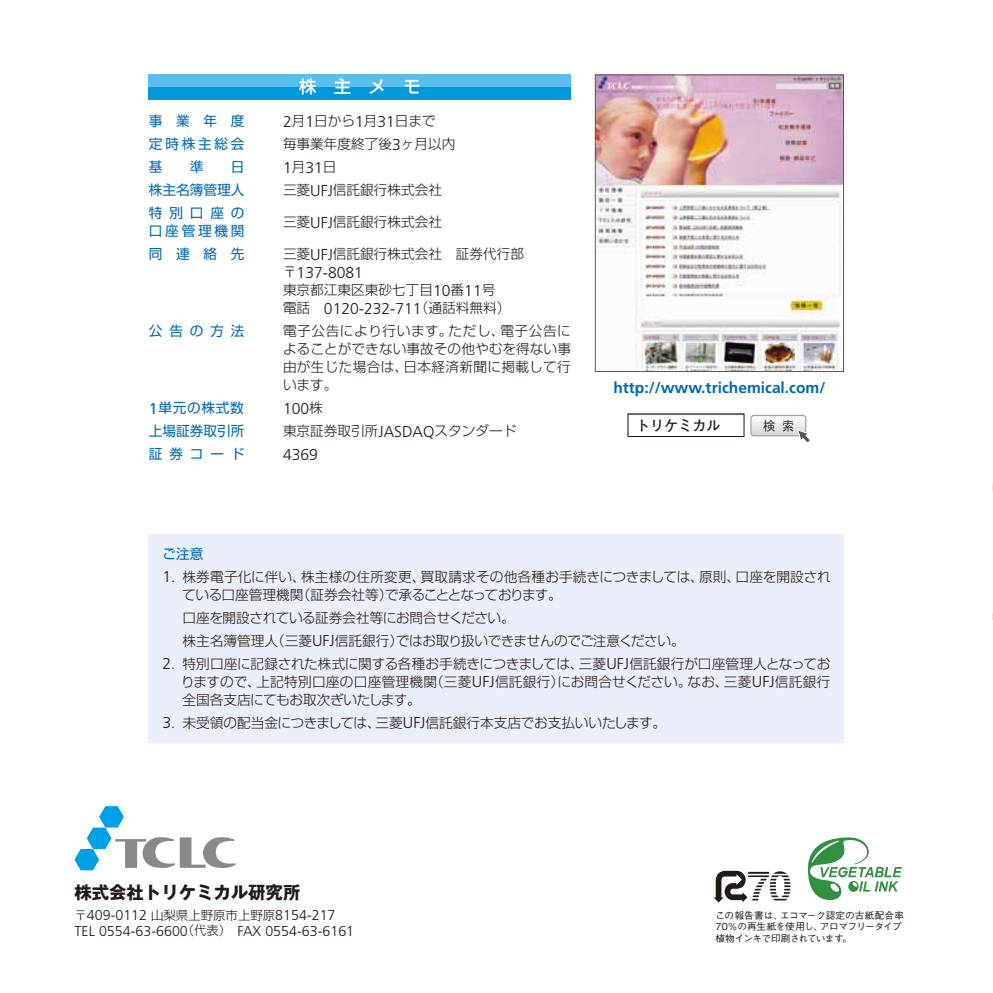
<style>
.page{position:relative;width:993px;height:993px;background:#fff}
.page>*{position:absolute;margin:0;border:0;box-sizing:border-box;transform-origin:0 0}
.t1{font:700 17.32px "Gothic MB101 Pr 6";color:#221815}
.t2{font:500 17.32px "Shin Go Pr 6";color:#fff}
.t3{font:300 15.75px "Frutiger LT Std";color:#221815}
.t4{font:700 15.58px "Frutiger LT Std";color:#0068b7}
.t5{font:700 14.53px "Futo Go B101 Pr 5";color:#221815}
.t6{font:300 14.17px/15.6px "Frutiger LT Std";color:#221815}
.t7{font:300 13.65px/18px "Shin Go Pr 6";color:#221815}
.t8{font:13.65px/22.9px "Shin Go Pr 6";letter-spacing:.2em;color:#0068b7}
.t9{font:300 13.65px "Shin Go Pr 6";letter-spacing:-.03em;color:#221815}
.t10{font:13.65px "Shin Go Pr 6";color:#0068b7}
.t11{font:500 9.62px/11.5px "Gothic BBB Pr 5";letter-spacing:-.035em;color:#221815}
.s1{font-family:"Frutiger LT Std";font-size:15.75px}
.s2{font-family:"Shin Go Pr 6";font-size:13.65px}
.s3{font-family:"Shin Go Pr 6";font-size:12.42px}
</style>
<div class="page">
<div style="left:149px;top:87px;width:421px;height:12px;background:#0099d9"></div>
<div style="left:149px;top:74px;width:421px;height:13px;background:#59bded"></div>
<div style="left:149px;top:533px;width:694px;height:209px;background:#eaeff9"></div>
<svg style="left:713px;top:837px;width:189px;height:66px"></svg>
<svg style="left:74px;top:806px;width:161px;height:65px"></svg>
<svg style="left:627px;top:413px;width:183px;height:30px"></svg>
<img style="left:594px;top:74px;width:249px;height:298px">
<svg style="left:992px;top:484px;width:1px;height:136px"></svg>
<p class="t2" style="left:299px;top:73px;width:123px">株　主　メ　モ</p>
<p class="t8" style="left:149px;top:108px;width:97px">事　業　年　度</p>
<p class="t7" style="left:283px;top:111px;width:154px"><span class="s1">2</span>月<span class="s1">1</span>日から<span class="s1">1</span>月<span class="s1">31</span>日まで</p>
<p class="t8" style="left:149px;top:131px;width:97px">定時株主総会</p>
<p class="t7" style="left:283px;top:134px;width:174px">毎事業年度終了後<span class="s1">3</span>ヶ月以内</p>
<p class="t3" style="left:283px;top:158px;width:55px">1<span class="s2">月</span>31<span class="s2">日</span></p>
<p class="t10" style="left:149px;top:179px;width:97px">株主名簿管理人</p>
<p class="t7" style="left:283px;top:180px;width:161px">三菱<span class="s1">UFJ</span>信託銀行株式会社</p>
<p class="t8" style="left:149px;top:200px;width:97px">特別口座の</p>
<p class="t7" style="left:283px;top:211px;width:161px">三菱<span class="s1">UFJ</span>信託銀行株式会社</p>
<p class="t8" style="left:149px;top:218px;width:97px">口座管理機関同　連　絡　先</p>
<p class="t7" style="left:283px;top:243px;width:242px">三菱<span class="s1">UFJ</span>信託銀行株式会社　証券代行部</p>
<p class="t3" style="left:283px;top:263px;width:81px"><span class="s2">〒</span>137-8081</p>
<p class="t7" style="left:283px;top:279px;width:214px">東京都江東区東砂七丁目<span class="s1">10</span>番<span class="s1">11</span>号</p>
<p class="t3" style="left:283px;top:299px;width:229px"><span class="s2">電話　</span>0120-232-711<span class="s2">（通話料無料）</span></p>
<p class="t8" style="left:149px;top:318px;width:97px">公告の方法</p>
<p class="t7" style="left:283px;top:320px;width:289px;text-align:justify">電子公告により行います。ただし、電子公告によることができない事故その他やむを得ない事由が生じた場合は、日本経済新聞に掲載して行います。</p>
<p class="t8" style="left:149px;top:395px;width:96px"><span class="s1">1</span>単元の株式数</p>
<p class="t3" style="left:283px;top:399px;width:41px">100<span class="s2">株</span></p>
<p class="t10" style="left:149px;top:419px;width:97px">上場証券取引所</p>
<p class="t7" style="left:283px;top:420px;width:235px">東京証券取引所<span class="s1">JASDAQ</span>スタンダード</p>
<p class="t8" style="left:149px;top:441px;width:97px">証券コード</p>
<p class="t3" style="left:283px;top:445px;width:36px">4369</p>
<p class="t4" style="left:613px;top:378px;width:213px">http://www.trichemical.com/</p>
<p class="t5" style="left:636px;top:414px;width:86px">トリケミカル</p>
<p class="t8" style="left:162px;top:541px;width:42px">ご注意</p>
<p class="t7" style="left:182px;top:566px;width:649px;text-indent:-20px"><span class="s1">1.</span> 株券電子化に伴い、株主様の住所変更、買取請求その他各種お手続きにつきましては、原則、口座を開設されている口座管理機関（証券会社等）で承ることとなっております。</p>
<p class="t9" style="left:182px;top:606px;width:334px">口座を開設されている証券会社等にお問合せください。</p>
<p class="t7" style="left:182px;top:630px;width:503px">株主名簿管理人（三菱<span class="s1">UFJ</span>信託銀行）ではお取り扱いできませんのでご注意ください。</p>
<p class="t7" style="left:162px;top:653px;width:669px"><span class="s1">2</span>． 特別口座に記録された株式に関する各種お手続きにつきましては、三菱<span class="s1">UFJ</span>信託銀行が口座管理人となってお</p>
<p class="t7" style="left:181px;top:671px;width:650px">りますので、上記特別口座の口座管理機関（三菱<span class="s1">UFJ</span>信託銀行）にお問合せください。なお、三菱<span class="s1">UFJ</span>信託銀行全国各支店にてもお取次ぎいたします。</p>
<p class="t7" style="left:162px;top:712px;width:504px"><span class="s1">3</span>．未受領の配当金につきましては、三菱<span class="s1">UFJ</span>信託銀行本支店でお支払いいたします。</p>
<p class="t1" style="left:74px;top:877px;width:227px">株式会社トリケミカル研究所</p>
<p class="t6" style="left:74px;top:907px;width:281px"><span class="s3">〒</span>409-0112 <span class="s3">山梨県上野原市上野原</span>8154-217<br>TEL 0554-63-6600<span class="s3">（代表）　</span>FAX 0554-63-6161</p>
<p class="t11" style="left:715px;top:908px;width:190px">この報告書は、エコマーク認定の古紙配合率<br>70％の再生紙を使用し、アロマフリータイプ植物インキで印刷されています。</p>
</div>
